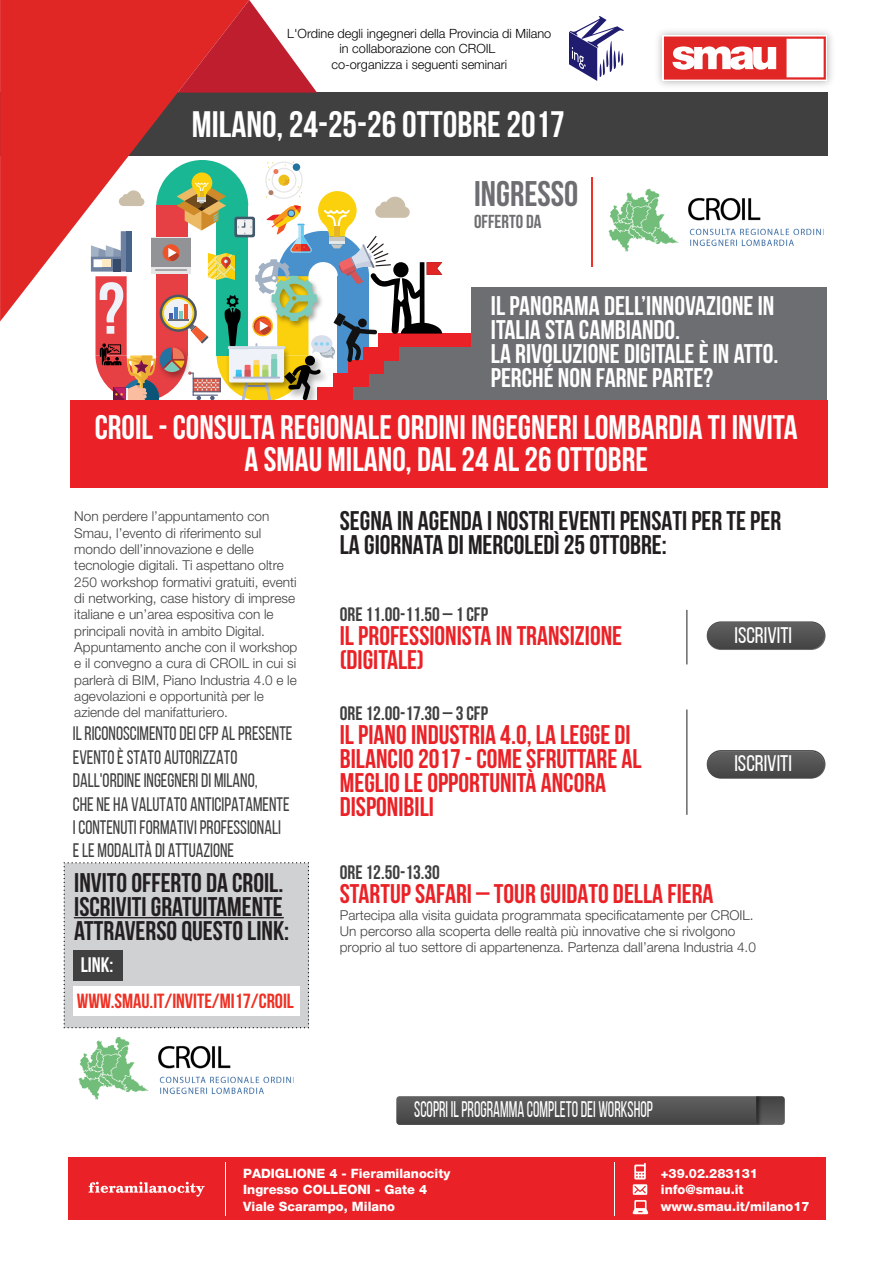
<style>
.page{position:relative;width:893px;height:1263px;background:#fff}
.page>*{position:absolute;margin:0;border:0;box-sizing:border-box;transform-origin:0 0}
.t1{font:36.9px "Bebas Neue";color:#fff}
.t2{font:35.7px "Bebas Neue";color:#6d6e71}
.t3{font:34.05px/32.4px "Bebas Neue";color:#fff;text-align:center}
.t4{font:27px/24px "Bebas Neue";color:#ea2227}
.t5{font:27px/24px "Bebas Neue";color:#231f20}
.t6{font:27px/24px "Bebas Neue";color:#fff}
.t7{font:22.5px "Bebas Neue";color:#fff;scale:.73 1}
.t8{font:22.5px "Bebas Neue";color:#fff}
.t9{font:21px "Bebas Neue";color:#fff}
.t10{font:20.55px "Bebas Neue";color:#ee3124}
.t11{font:19.5px/23.4px "Bebas Neue";color:#404041;scale:.93 1}
.t12{font:19.5px "Bebas Neue";color:#404041}
.t13{font:18.75px "Bebas Neue";color:#6d6e71}
.t14{font:300 13.65px/16.4px "Helvetica Neue LT Std";color:#404041}
.t15{font:800 12.9px/16.5px "Helvetica Neue LT Std";color:#fff}
.t16{font:300 12.75px/15.3px "Helvetica Neue LT Std";color:#000;text-align:center}
</style>
<div class="page">
<div style="left:64px;top:862px;width:245px;height:166px;background:#cfd1d2"></div>
<div style="left:73px;top:986px;width:226px;height:29px;background:#fff"></div>
<div style="left:73px;top:950px;width:50px;height:30px;background:#404041"></div>
<div style="left:382px;top:334px;width:117px;height:68px;background:#6d6e71"></div>
<div style="left:379px;top:334px;width:98px;height:13px;background:#ea2227"></div>
<svg style="left:95px;top:161px;width:347px;height:239px"></svg>
<div style="left:472px;top:287px;width:355px;height:115px;background:#6d6e71"></div>
<div style="left:0;top:92px;width:827px;height:63px;background:#404041"></div>
<svg style="left:0;top:0;width:249px;height:321px"></svg>
<svg style="left:178px;top:0;width:139px;height:93px"></svg>
<div style="left:663px;top:35px;width:164px;height:46px;background:#f09594"></div>
<svg style="left:664px;top:37px;width:162px;height:43px;background:#ef8c8c"></svg>
<div style="left:70px;top:400px;width:757px;height:87px;background:#ea2227"></div>
<hr style="left:591px;top:177px;width:1px;height:90px;background:#ee3124">
<div style="left:68px;top:1157px;width:757px;height:63px;background:#ea2227"></div>
<hr style="left:614px;top:1162px;width:1px;height:53px;background:#fff">
<hr style="left:225px;top:1162px;width:1px;height:53px;background:#fff">
<svg style="left:633px;top:1163px;width:15px;height:51px"></svg>
<svg style="left:89px;top:1182px;width:116px;height:15px"></svg>
<img style="left:608px;top:189px;width:216px;height:63px">
<img style="left:78px;top:1037px;width:216px;height:63px">
<hr style="left:74px;top:917px;width:209px;height:1px;background:#231f20">
<svg style="left:707px;top:621px;width:118px;height:29px;background:#5d5d5d"></svg>
<hr style="left:686px;top:610px;width:1px;height:54px;background:#58595b">
<svg style="left:707px;top:750px;width:118px;height:29px;background:#5c5c5c"></svg>
<hr style="left:686px;top:709px;width:1px;height:106px;background:#58595b">
<svg style="left:396px;top:1096px;width:389px;height:29px;background:#535353"></svg>
<img style="left:756px;top:1096px;width:7px;height:29px">
<img style="left:570px;top:17px;width:54px;height:63px">
<p class="t16" style="left:287px;top:26px;width:266px">L'Ordine degli ingegneri della Provincia di Milano in collaborazione con CROIL<br>co-organizza i seguenti seminari</p>
<h1 class="t1" style="left:192px;top:104px;width:374px">MILANO, 24-25-26 OTTOBRE 2017</h1>
<h2 class="t2" style="left:474px;top:174px;width:106px">INGRESSO</h2>
<h3 class="t13" style="left:474px;top:211px;width:69px">OFFERTO DA</h3>
<h3 class="t6" style="left:491px;top:294px;width:289px">IL PANORAMA DELL’INNOVAZIONE IN<br>ITALIA STA CAMBIANDO.<br>LA RIVOLUZIONE DIGITALE È IN ATTO.<br>PERCHÉ NON FARNE PARTE?</h3>
<h3 class="t3" style="left:95px;top:411px;width:704px">CROIL - CONSULTA REGIONALE ORDINI INGEGNERI LOMBARDIA TI INVITA<br>A SMAU MILANO, DAL 24 AL 26 OTTOBRE</h3>
<p class="t14" style="left:74px;top:508px;width:225px">Non perdere l’appuntamento con Smau, l’evento di riferimento sul mondo dell’innovazione e delle tecnologie digitali. Ti aspettano oltre 250 workshop formativi gratuiti, eventi di networking, case history di imprese italiane e un’area espositiva con le principali novità in ambito Digital.<br>Appuntamento anche con il workshop e il convegno a cura di CROIL in cui si parlerà di BIM, Piano Industria 4.0 e le agevolazioni e opportunità per le aziende del manifatturiero.</p>
<h3 class="t11" style="left:73px;top:722px;width:238px">IL RICONOSCIMENTO DEI CFP AL PRESENTE EVENTO È STATO AUTORIZZATO DALL'ORDINE INGEGNERI DI MILANO,<br>CHE NE HA VALUTATO ANTICIPATAMENTE I CONTENUTI FORMATIVI PROFESSIONALI E LE MODALITÀ DI ATTUAZIONE</h3>
<h3 class="t5" style="left:74px;top:870px;width:217px">INVITO OFFERTO DA CROIL.<br>ISCRIVITI GRATUITAMENTE<br>ATTRAVERSO QUESTO LINK:</h3>
<h3 class="t5" style="left:340px;top:508px;width:443px">SEGNA IN AGENDA I NOSTRI EVENTI PENSATI PER TE PER<br>LA GIORNATA DI MERCOLEDÌ 25 OTTOBRE:</h3>
<h3 class="t12" style="left:340px;top:603px;width:150px">ORE 11.00-11.50 – 1 CFP</h3>
<h3 class="t4" style="left:340px;top:623px;width:284px">IL PROFESSIONISTA IN TRANSIZIONE (DIGITALE)</h3>
<h3 class="t8" style="left:734px;top:623px;width:59px">ISCRIVITI</h3>
<h3 class="t12" style="left:340px;top:703px;width:150px">ORE 12.00-17.30 – 3 CFP</h3>
<h3 class="t4" style="left:340px;top:723px;width:303px">IL PIANO INDUSTRIA 4.0, LA LEGGE DI<br>BILANCIO 2017 - COME SFRUTTARE AL<br>MEGLIO LE OPPORTUNITÀ ANCORA<br>DISPONIBILI</h3>
<h3 class="t8" style="left:734px;top:751px;width:59px">ISCRIVITI</h3>
<h3 class="t12" style="left:340px;top:862px;width:102px">ORE 12.50-13.30</h3>
<h3 class="t4" style="left:340px;top:882px;width:375px">STARTUP SAFARI – TOUR GUIDATO DELLA FIERA</h3>
<p class="t14" style="left:340px;top:906px;width:418px">Partecipa alla visita guidata programmata specificatamente per CROIL.<br>Un percorso alla scoperta delle realtà più innovative che si rivolgono proprio al tuo settore di appartenenza. Partenza dall’arena Industria 4.0</p>
<h3 class="t9" style="left:81px;top:954px;width:34px">LINK:</h3>
<h3 class="t10" style="left:77px;top:989px;width:218px">WWW.SMAU.IT/INVITE/MI17/CROIL</h3>
<h3 class="t7" style="left:414px;top:1097px;width:328px">SCOPRI IL PROGRAMMA COMPLETO DEI WORKSHOP</h3>
<p class="t15" style="left:243px;top:1164px;width:209px">PADIGLIONE 4 - Fieramilanocity<br>Ingresso COLLEONI - Gate 4<br>Viale Scarampo, Milano</p>
<p class="t15" style="left:661px;top:1164px;width:150px">+39.02.283131 info@smau.it www.smau.it/milano17</p>
</div>
